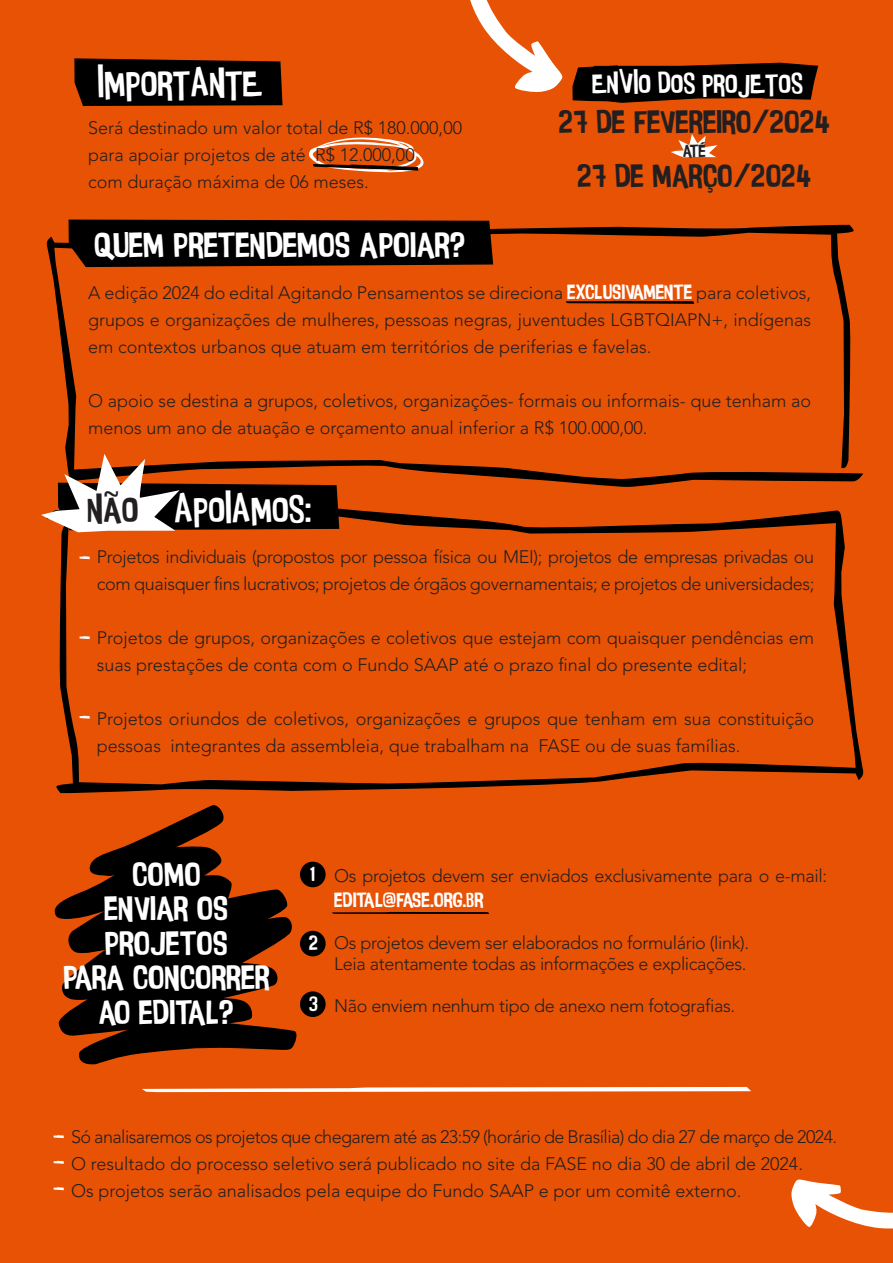
<style>
.page{position:relative;width:893px;height:1263px;background:#e85205}
.page>*{position:absolute;margin:0;border:0;box-sizing:border-box;transform-origin:0 0}
.t1{font:35.85px "Inside Out";color:#fff}
.t2{font:34.5px "Inside Out";color:#fff}
.t3{font:33px "Inside Out";color:#231f20}
.t4{font:27px "Inside Out";color:#fff}
.t5{font:21px "Inside Out";color:#fff}
.t6{font:300 18px/27px "Avenir LT Std";color:#231f20}
.t7{font:300 18px/27px "Avenir LT Std";letter-spacing:-.02em;color:#231f20}
.t8{font:300 18px "Avenir LT Std";letter-spacing:-.03em;color:#231f20}
.t9{font:18px "Inside Out";color:#231f20}
.s1{font-family:"Inside Out";font-weight:400;font-size:21px;color:#fff}
.s2{color:#231f20}
</style>
<div class="page">
<svg style="left:46px;top:225px;width:817px;height:262px"></svg>
<svg style="left:74px;top:58px;width:209px;height:48px;background:#0f0500"></svg>
<svg style="left:309px;top:137px;width:115px;height:36px"></svg>
<div style="left:69px;top:220px;width:424px;height:47px;background:#000"></div>
<svg style="left:566px;top:301px;width:128px;height:3px"></svg>
<svg style="left:56px;top:508px;width:808px;height:285px"></svg>
<svg style="left:80px;top:556px;width:10px;height:3px"></svg>
<svg style="left:41px;top:454px;width:298px;height:78px"></svg>
<svg style="left:80px;top:636px;width:10px;height:3px"></svg>
<svg style="left:80px;top:716px;width:10px;height:3px"></svg>
<svg style="left:470px;top:0;width:93px;height:92px"></svg>
<svg style="left:54px;top:805px;width:243px;height:260px;fill:#000"></svg>
<div style="left:300px;top:862px;width:26px;height:25px;background:#000;border-radius:50%"></div>
<svg style="left:332px;top:912px;width:157px;height:2px"></svg>
<div style="left:300px;top:931px;width:26px;height:25px;background:#000;border-radius:50%"></div>
<div style="left:300px;top:991px;width:26px;height:26px;background:#000;border-radius:50%"></div>
<svg style="left:142px;top:1087px;width:609px;height:5px;background:#fadbcb"></svg>
<svg style="left:572px;top:63px;width:246px;height:40px;background:#220c00"></svg>
<svg style="left:54px;top:1135px;width:10px;height:3px"></svg>
<svg style="left:54px;top:1161px;width:10px;height:3px"></svg>
<svg style="left:54px;top:1187px;width:10px;height:3px"></svg>
<svg style="left:671px;top:134px;width:46px;height:23px"></svg>
<svg style="left:791px;top:1179px;width:102px;height:50px"></svg>
<p class="t1" style="left:97px;top:64px;width:166px">IMPORTANTE</p>
<p class="t6" style="left:88px;top:115px;width:375px">Será destinado um valor total de R$ 180.000,00 para apoiar projetos de até R$ 12.000,00<br>com duração máxima de 06 meses.</p>
<p class="t1" style="left:94px;top:225px;width:373px">Quem pretendemos apoiar?</p>
<p class="t6" style="left:88px;top:279px;width:724px;text-align:justify">A edição 2024 do edital Agitando Pensamentos se direciona <span class="s1">exclusivamente</span> para coletivos, grupos e organizações de mulheres, pessoas negras, juventudes LGBTQIAPN+, indígenas em contextos urbanos que atuam em territórios de periferias e favelas.</p>
<p class="t6" style="left:88px;top:387px;width:724px">O apoio se destina a grupos, coletivos, organizações- formais ou informais- que tenham ao menos um ano de atuação e orçamento anual inferior a R$ 100.000,00.</p>
<p class="t4" style="left:592px;top:69px;width:212px">ENVIO DOS PROJETOS</p>
<p class="t3" style="left:558px;top:103px;width:273px">27 de fevereiro/2024</p>
<p class="t3" style="left:577px;top:157px;width:236px">27 de março/2024</p>
<p class="t9" style="left:683px;top:141px;width:24px">até</p>
<p class="t1" style="left:87px;top:490px;width:226px"><span class="s2">NÃO</span> APOIAMOS:</p>
<p class="t7" style="left:97px;top:543px;width:719px">Projetos individuais (propostos por pessoa física ou MEI); projetos de empresas privadas ou com quaisquer fins lucrativos; projetos de órgãos governamentais; e projetos de universidades;</p>
<p class="t6" style="left:97px;top:624px;width:719px">Projetos de grupos, organizações e coletivos que estejam com quaisquer pendências em suas prestações de conta com o Fundo SAAP até o prazo final do presente edital;</p>
<p class="t6" style="left:97px;top:705px;width:719px">Projetos oriundos de coletivos, organizações e grupos que tenham em sua constituição pessoas integrantes da assembleia, que trabalham na FASE ou de suas famílias.</p>
<p class="t2" style="left:132px;top:855px;width:70px">Como</p>
<p class="t2" style="left:104px;top:889px;width:126px">enviar os</p>
<p class="t2" style="left:104px;top:924px;width:125px">projetos</p>
<p class="t2" style="left:63px;top:958px;width:208px">para concorrer</p>
<p class="t2" style="left:98px;top:993px;width:137px">ao edital?</p>
<p class="t5" style="left:310px;top:862px;width:7px">1</p>
<p class="t5" style="left:309px;top:931px;width:11px">2</p>
<p class="t5" style="left:309px;top:992px;width:11px">3</p>
<p class="t7" style="left:334px;top:862px;width:494px">Os projetos devem ser enviados exclusivamente para o e-mail:</p>
<p class="t5" style="left:334px;top:888px;width:151px">edital@fase.org.br</p>
<p class="t7" style="left:334px;top:933px;width:416px;line-height:21px">Os projetos devem ser elaborados no formulário (link).<br>Leia atentamente todas as informações e explicações.</p>
<p class="t7" style="left:334px;top:993px;width:402px">Não enviem nenhum tipo de anexo nem fotografias.</p>
<p class="t8" style="left:71px;top:1126px;width:768px">Só analisaremos os projetos que chegarem até as 23:59 (horário de Brasília) do dia 27 de março de 2024.</p>
<p class="t6" style="left:71px;top:1150px;width:733px">O resultado do processo seletivo será publicado no site da FASE no dia 30 de abril de 2024.</p>
<p class="t6" style="left:71px;top:1177px;width:672px">Os projetos serão analisados pela equipe do Fundo SAAP e por um comitê externo.</p>
</div>
